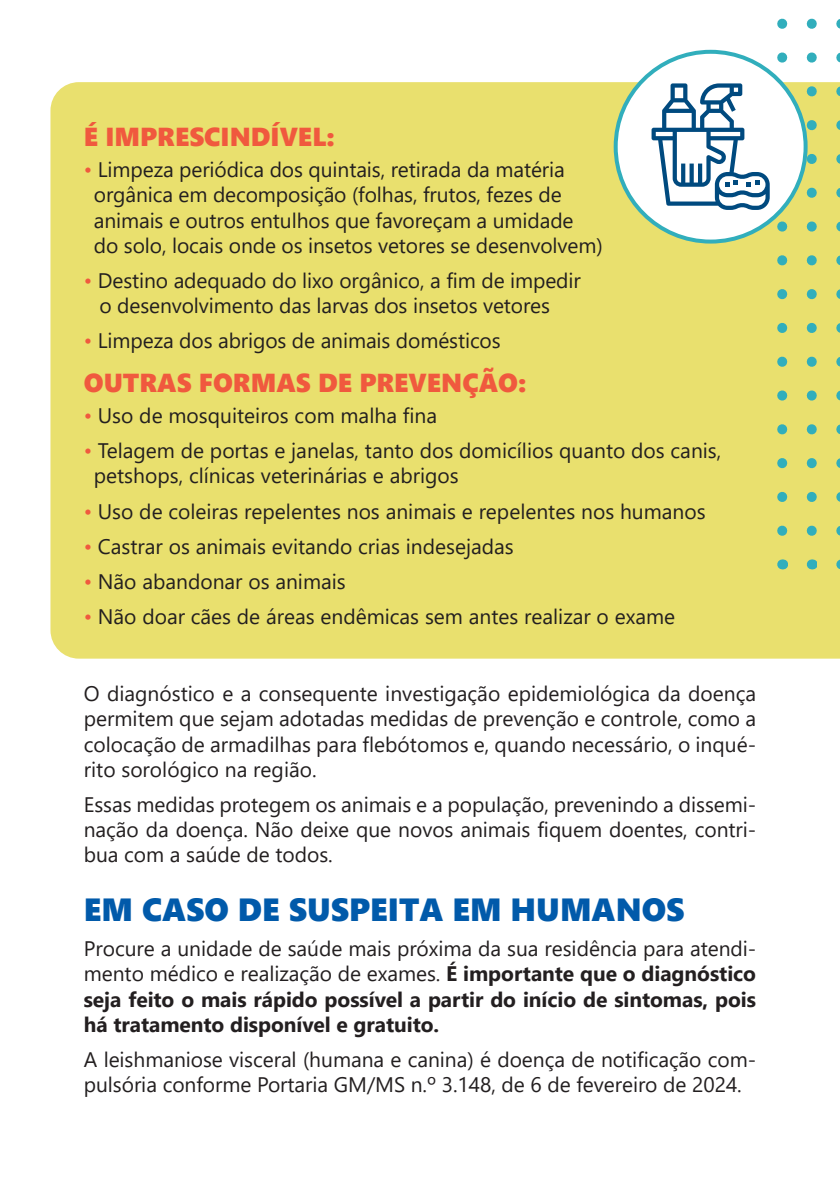
<style>
.page{position:relative;width:840px;height:1191px;background:#fff}
.page>*{position:absolute;margin:0;border:0;box-sizing:border-box;transform-origin:0 0}
.t1{font:32px "Segoe UI Black";color:#015aaa}
.t2{font:26px "Segoe UI Black";color:#f0593e}
.t3{font:21px/25.2px "Segoe UI";letter-spacing:-.005em;color:#231f20}
.t4{font:700 21px/25.2px "Segoe UI";letter-spacing:-.005em;color:#231f20;text-align:justify}
.s1{color:#f0593e}
.s2{font-weight:400}
</style>
<div class="page">
<div style="left:50px;top:82px;width:789px;height:576px;background:#e9e06e"></div>
<svg style="left:776px;top:18px;width:10px;height:513px;background:#c0d791"></svg>
<svg style="left:806px;top:18px;width:10px;height:513px;background:#c0d78e"></svg>
<svg style="left:835px;top:19px;width:4px;height:512px;background:#d4dc87"></svg>
<div style="left:615px;top:52px;width:190px;height:189px;background:#fff;border-radius:50%"></div>
<div style="left:613px;top:50px;width:194px;height:193px;border:4px solid #31aebc;border-radius:50%"></div>
<svg style="left:651px;top:83px;width:118px;height:127px"></svg>
<p class="t2" style="left:84px;top:118px;width:252px">É IMPRESCINDÍVEL:</p>
<p class="t3" style="left:94px;top:155px;width:510px;text-indent:-10px"><span class="s1">•</span> Limpeza periódica dos quintais, retirada da matéria orgânica em decomposição (folhas, frutos, fezes de animais e outros entulhos que favoreçam a umidade do solo, locais onde os insetos vetores se desenvolvem)</p>
<p class="t3" style="left:99px;top:266px;width:482px;text-indent:-16px"><span class="s1">•</span> Destino adequado do lixo orgânico, a fim de impedir o desenvolvimento das larvas dos insetos vetores</p>
<p class="t3" style="left:84px;top:326px;width:418px"><span class="s1">•</span> Limpeza dos abrigos de animais domésticos</p>
<p class="t2" style="left:84px;top:363px;width:444px">OUTRAS FORMAS DE PREVENÇÃO:</p>
<p class="t3" style="left:84px;top:401px;width:354px"><span class="s1">•</span> Uso de mosquiteiros com malha fina</p>
<p class="t3" style="left:94px;top:436px;width:628px;text-indent:-10px"><span class="s1">•</span> Telagem de portas e janelas, tanto dos domicílios quanto dos canis, petshops, clínicas veterinárias e abrigos</p>
<p class="t3" style="left:84px;top:496px;width:623px"><span class="s1">•</span> Uso de coleiras repelentes nos animais e repelentes nos humanos</p>
<p class="t3" style="left:84px;top:532px;width:431px"><span class="s1">•</span> Castrar os animais evitando crias indesejadas</p>
<p class="t3" style="left:84px;top:567px;width:263px"><span class="s1">•</span> Não abandonar os animais</p>
<p class="t3" style="left:84px;top:602px;width:592px"><span class="s1">•</span> Não doar cães de áreas endêmicas sem antes realizar o exame</p>
<p class="t3" style="left:84px;top:679px;width:673px;text-align:justify">O diagnóstico e a consequente investigação epidemiológica da doença permitem que sejam adotadas medidas de prevenção e controle, como a colocação de armadilhas para flebótomos e, quando necessário, o inqué&shy;rito sorológico na região.</p>
<p class="t3" style="left:84px;top:790px;width:673px;text-align:justify">Essas medidas protegem os animais e a população, prevenindo a dissemi&shy;nação da doença. Não deixe que novos animais fiquem doentes, contri&shy;bua com a saúde de todos.</p>
<h1 class="t1" style="left:84px;top:886px;width:602px">EM CASO DE SUSPEITA EM HUMANOS</h1>
<p class="t4" style="left:84px;top:934px;width:673px"><span class="s2">Procure a unidade de saúde mais próxima da sua residência para atendi&shy;mento médico e realização de exames.</span> É importante que o diagnóstico seja feito o mais rápido possível a partir do início de sintomas, pois há tratamento disponível e gratuito.</p>
<p class="t3" style="left:84px;top:1045px;width:673px">A leishmaniose visceral (humana e canina) é doença de notificação com&shy;pulsória conforme Portaria GM/MS n.º 3.148, de 6 de fevereiro de 2024.</p>
</div>
